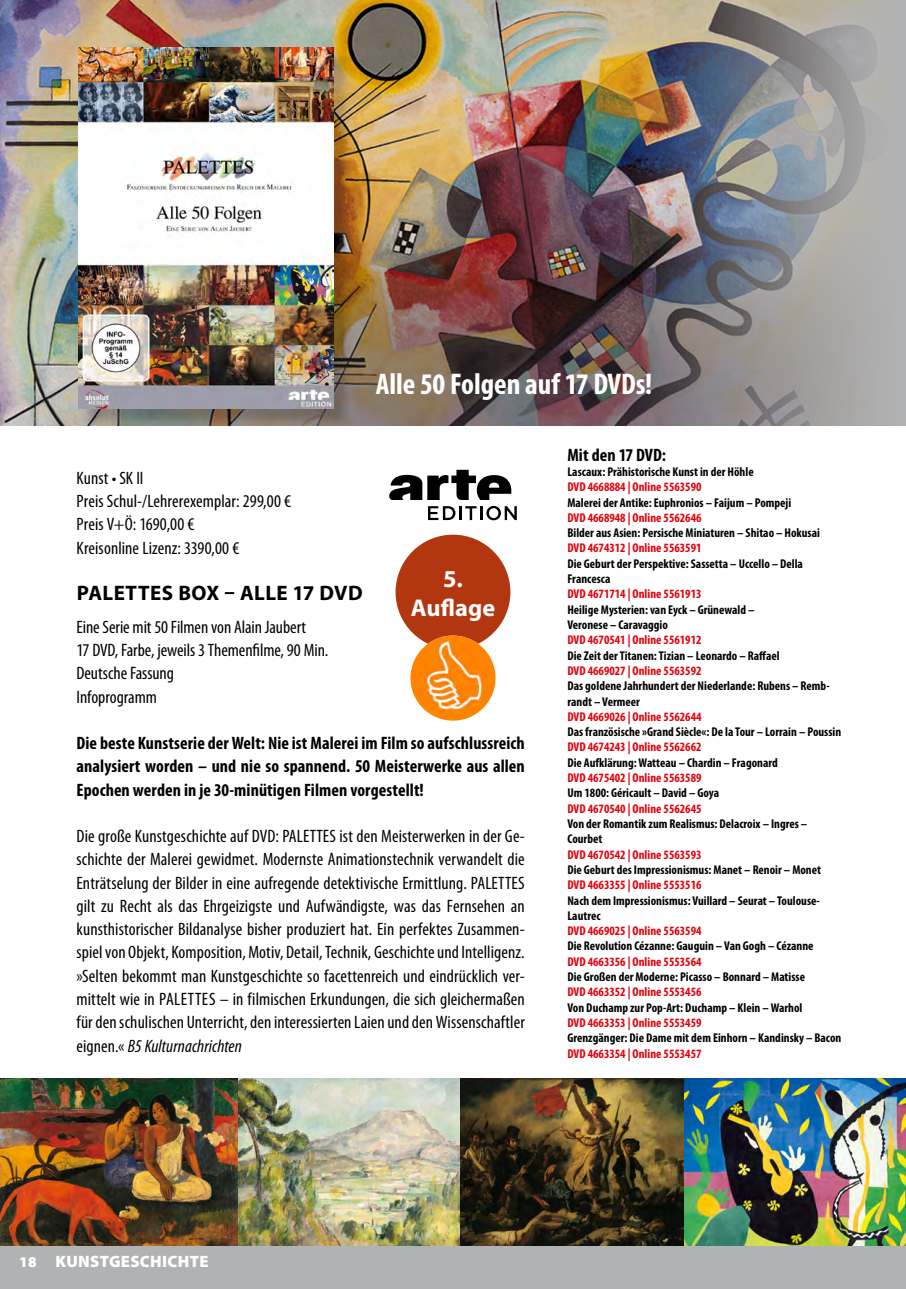
<style>
.page{position:relative;width:906px;height:1289px;background:#fff}
.page>*{position:absolute;margin:0;border:0;box-sizing:border-box;transform-origin:0 0}
.t1{font:700 condensed 30px "Myriad Pro";letter-spacing:-.005em;color:#fff}
.t2{font:700 24.3px/29.1px "Myriad Pro";color:#fff;text-align:center}
.t3{font:700 21px "Myriad Pro";letter-spacing:.02em;color:#000}
.t4{font:condensed 18px/23.2px "Myriad Pro";color:#000}
.t5{font:700 condensed 18px/23.2px "Myriad Pro";letter-spacing:.005em;color:#000;text-align:justify}
.t6{font:900 16.5px "Myriad Pro";letter-spacing:.02em;color:#fff}
.t7{font:700 condensed 12.75px/15.3px "Myriad Pro";color:#000}
.t8{font:700 condensed 12.75px "Myriad Pro";color:#e3000b}
.s1{font-style:italic}
.s2{font-size:15px}
</style>
<div class="page">
<img style="left:0;top:1078px;width:460px;height:168px">
<img style="left:460px;top:1078px;width:446px;height:168px">
<img style="left:0;top:0;width:905px;height:425px">
<div style="left:0;top:1246px;width:906px;height:42px;background:#b1b2b3"></div>
<svg style="left:389px;top:470px;width:123px;height:30px"></svg>
<svg style="left:428px;top:506px;width:27px;height:14px"></svg>
<hr style="left:459px;top:506px;width:3px;height:14px;background:#000">
<svg style="left:465px;top:506px;width:52px;height:14px"></svg>
<div style="left:80px;top:50px;width:272px;height:377px;background:#000;opacity:.2"></div>
<img style="left:78px;top:47px;width:255px;height:362px">
<div style="left:395px;top:534px;width:115px;height:115px;background:#b23711;border-radius:50%"></div>
<img style="left:410px;top:635px;width:85px;height:85px;border-radius:43px">
<h1 class="t1" style="left:376px;top:365px;width:278px">Alle 50 Folgen auf 17 DVDs!</h1>
<p class="t4" style="left:77px;top:466px;width:216px">Kunst • SK II<br>Preis Schul-/Lehrerexemplar: 299,00 €<br>Preis V+Ö: 1690,00 €<br>Kreisonline Lizenz: 3390,00 €</p>
<p class="t3" style="left:77px;top:579px;width:287px">PALETTES BOX – ALLE 17 DVD</p>
<p class="t4" style="left:77px;top:615px;width:253px">Eine Serie mit 50 Filmen von Alain Jaubert<br>17 DVD, Farbe, jeweils 3 Themenfilme, 90 Min.<br>Deutsche Fassung<br>Infoprogramm</p>
<p class="t5" style="left:77px;top:731px;width:450px">Die beste Kunstserie der Welt: Nie ist Malerei im Film so aufschlussreich analysiert worden – und nie so spannend. 50 Meisterwerke aus allen Epochen werden in je 30-minütigen Filmen vorgestellt!</p>
<p class="t4" style="left:77px;top:824px;width:450px;text-align:justify">Die große Kunstgeschichte auf DVD: PALETTES ist den Meisterwerken in der Ge&shy;schichte der Malerei gewidmet. Modernste Animationstechnik verwandelt die Enträtselung der Bilder in eine aufregende detektivische Ermittlung. PALETTES gilt zu Recht als das Ehrgeizigste und Aufwändigste, was das Fernsehen an kunsthistorischer Bildanalyse bisher produziert hat. Ein perfektes Zusammen&shy;spiel von Objekt, Komposition, Motiv, Detail, Technik, Geschichte und Intelligenz. »Selten bekommt man Kunstgeschichte so facettenreich und eindrücklich ver&shy;mittelt wie in PALETTES – in filmischen Erkundungen, die sich gleichermaßen für den schulischen Unterricht, den interessierten Laien und den Wissenschaftler eignen.« <span class="s1">B5 Kulturnachrichten</span></p>
<h2 class="t2" style="left:411px;top:563px;width:86px">5.<br>Auflage</h2>
<p class="t5" style="left:567px;top:442px;width:100px">Mit den 17 DVD:</p>
<p class="t7" style="left:567px;top:463px;width:188px">Lascaux: Prähistorische Kunst in der Höhle</p>
<p class="t8" style="left:567px;top:479px;width:136px">DVD 4668884 | Online 5563590</p>
<p class="t7" style="left:567px;top:494px;width:225px">Malerei der Antike: Euphronios – Faijum – Pompeji</p>
<p class="t8" style="left:567px;top:509px;width:136px">DVD 4668948 | Online 5562646</p>
<p class="t7" style="left:567px;top:525px;width:254px">Bilder aus Asien: Persische Miniaturen – Shitao – Hokusai</p>
<p class="t8" style="left:567px;top:540px;width:136px">DVD 4674312 | Online 5563591</p>
<p class="t7" style="left:567px;top:555px;width:237px">Die Geburt der Perspektive: Sassetta – Uccello – Della<br>Francesca</p>
<p class="t8" style="left:567px;top:586px;width:136px">DVD 4671714 | Online 5561913</p>
<p class="t7" style="left:567px;top:601px;width:189px">Heilige Mysterien: van Eyck – Grünewald –<br>Veronese – Caravaggio</p>
<p class="t8" style="left:567px;top:632px;width:136px">DVD 4670541 | Online 5561912</p>
<p class="t7" style="left:567px;top:647px;width:214px">Die Zeit der Titanen: Tizian – Leonardo – Raffael</p>
<p class="t8" style="left:567px;top:662px;width:136px">DVD 4669027 | Online 5563592</p>
<p class="t7" style="left:567px;top:678px;width:264px">Das goldene Jahrhundert der Niederlande: Rubens – Remb&shy;randt – Vermeer</p>
<p class="t8" style="left:567px;top:708px;width:136px">DVD 4669026 | Online 5562644</p>
<p class="t7" style="left:567px;top:724px;width:275px">Das französische »Grand Siècle«: De la Tour – Lorrain – Poussin</p>
<p class="t8" style="left:567px;top:739px;width:136px">DVD 4674243 | Online 5562662</p>
<p class="t7" style="left:567px;top:754px;width:212px">Die Aufklärung: Watteau – Chardin – Fragonard</p>
<p class="t8" style="left:567px;top:769px;width:136px">DVD 4675402 | Online 5563589</p>
<p class="t7" style="left:567px;top:785px;width:153px">Um 1800: Géricault – David – Goya</p>
<p class="t8" style="left:567px;top:800px;width:136px">DVD 4670540 | Online 5562645</p>
<p class="t7" style="left:567px;top:815px;width:241px">Von der Romantik zum Realismus: Delacroix – Ingres –<br>Courbet</p>
<p class="t8" style="left:567px;top:846px;width:136px">DVD 4670542 | Online 5563593</p>
<p class="t7" style="left:567px;top:861px;width:255px">Die Geburt des Impressionismus: Manet – Renoir – Monet</p>
<p class="t8" style="left:567px;top:877px;width:136px">DVD 4663355 | Online 5553516</p>
<p class="t7" style="left:567px;top:892px;width:254px">Nach dem Impressionismus: Vuillard – Seurat – Toulouse-<br>Lautrec</p>
<p class="t8" style="left:567px;top:922px;width:136px">DVD 4669025 | Online 5563594</p>
<p class="t7" style="left:567px;top:938px;width:248px">Die Revolution Cézanne: Gauguin – Van Gogh – Cézanne</p>
<p class="t8" style="left:567px;top:953px;width:136px">DVD 4663356 | Online 5553564</p>
<p class="t7" style="left:567px;top:968px;width:239px">Die Großen der Moderne: Picasso – Bonnard – Matisse</p>
<p class="t8" style="left:567px;top:984px;width:136px">DVD 4663352 | Online 5553456</p>
<p class="t7" style="left:567px;top:999px;width:237px">Von Duchamp zur Pop-Art: Duchamp – Klein – Warhol</p>
<p class="t8" style="left:567px;top:1014px;width:136px">DVD 4663353 | Online 5553459</p>
<p class="t7" style="left:567px;top:1030px;width:275px">Grenzgänger: Die Dame mit dem Einhorn – Kandinsky – Bacon</p>
<p class="t8" style="left:567px;top:1045px;width:136px">DVD 4663354 | Online 5553457</p>
<p class="t6" style="left:19px;top:1250px;width:191px"><span class="s2">18</span> KUNSTGESCHICHTE</p>
</div>
